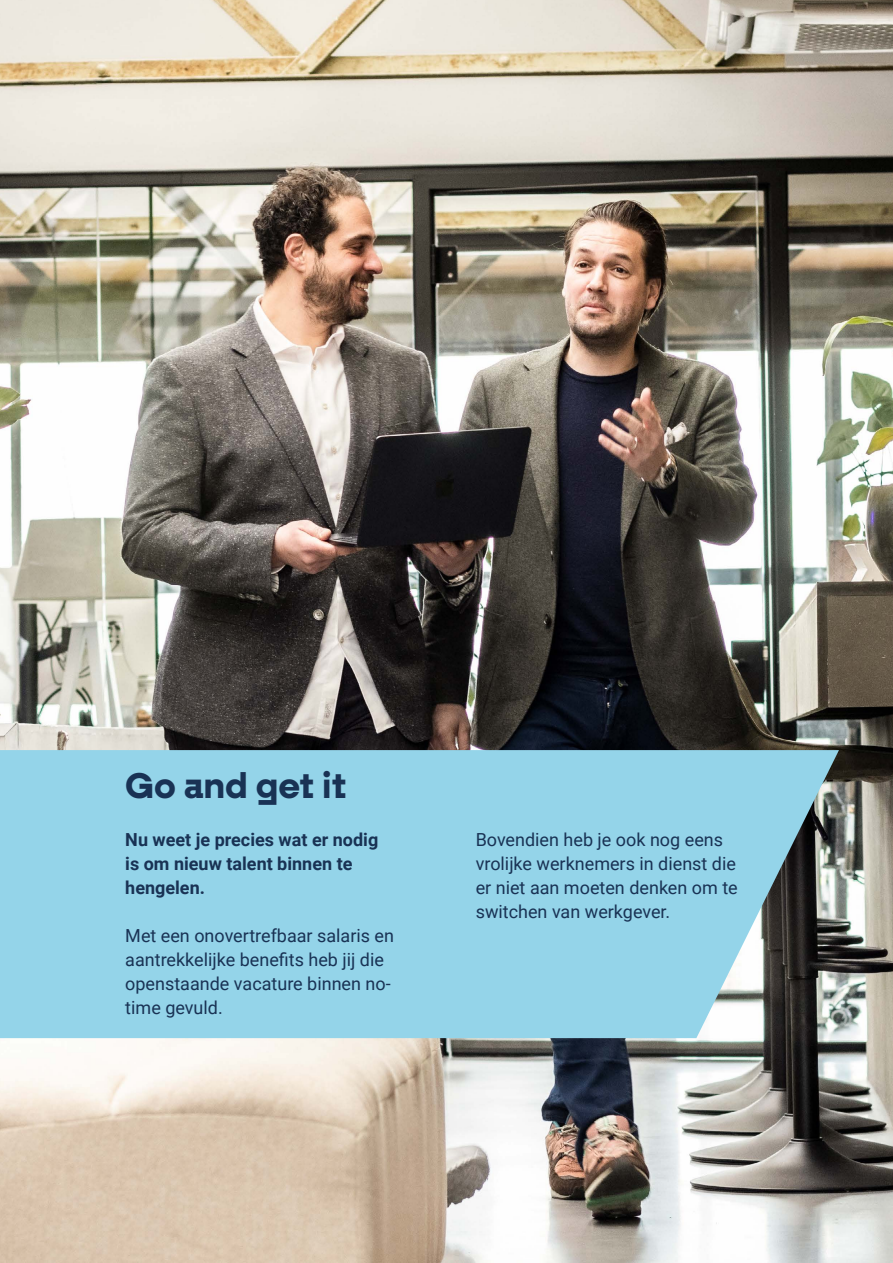
<style>
.page{position:relative;width:893px;height:1263px;background:#fff}
.page>*{position:absolute;margin:0;border:0;box-sizing:border-box;transform-origin:0 0}
.t1{font:700 36px "Fractul";color:#193254}
.t2{font:18px/24px "Roboto";color:#193254}
.t3{font:700 18px/24px "Roboto";color:#193254}
</style>
<div class="page">
<img style="left:0;top:0;width:893px;height:1263px">
<svg style="left:0;top:750px;width:839px;height:288px;background:#91ccdf"></svg>
<h1 class="t1" style="left:125px;top:764px;width:223px">Go and get it</h1>
<p class="t3" style="left:125px;top:827px;width:254px">Nu weet je precies wat er nodig is om nieuw talent binnen te hengelen.</p>
<p class="t2" style="left:125px;top:923px;width:270px">Met een onovertrefbaar salaris en aantrekkelijke benefits heb jij die openstaande vacature binnen no&shy;time gevuld.</p>
<p class="t2" style="left:476px;top:827px;width:264px">Bovendien heb je ook nog eens vrolijke werknemers in dienst die er niet aan moeten denken om te switchen van werkgever.</p>
</div>
